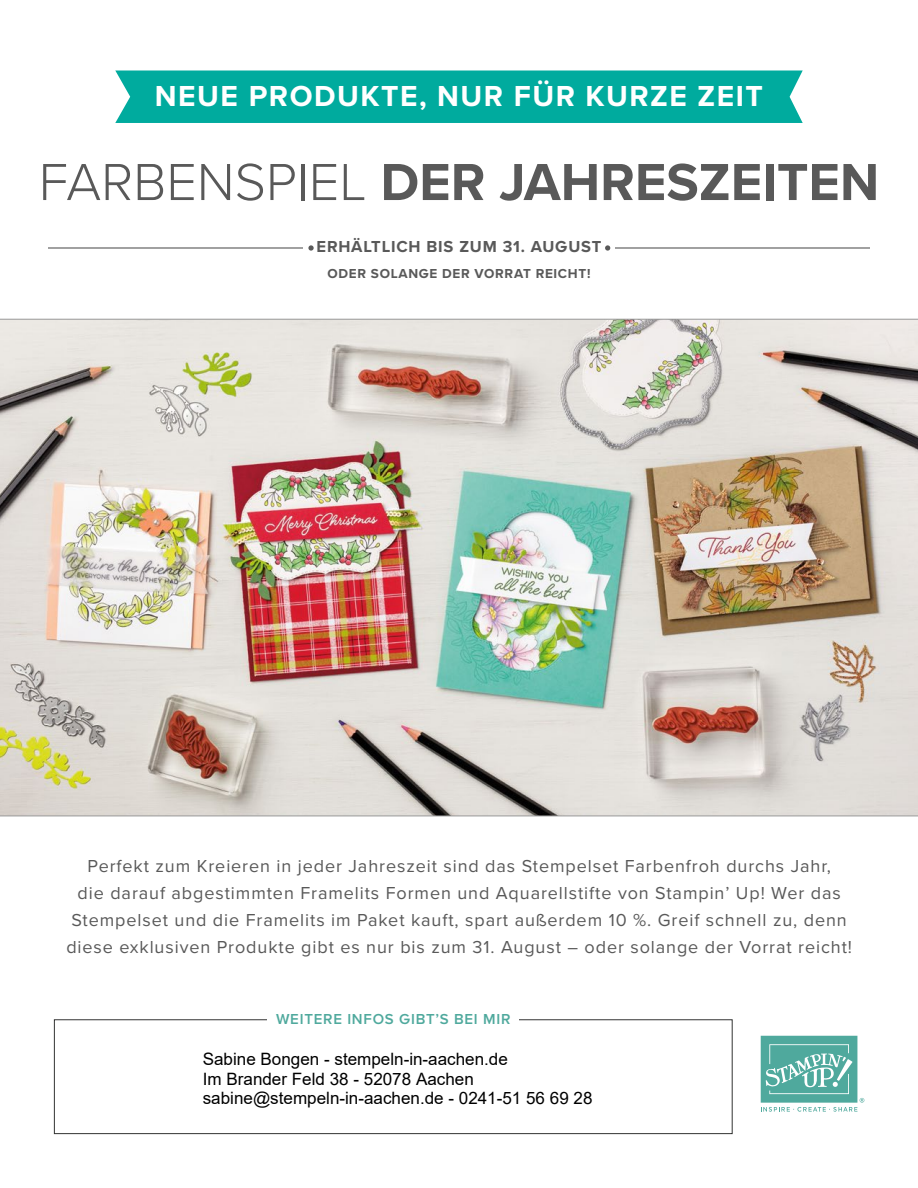
<style>
.page{position:relative;width:918px;height:1188px;background:#fff}
.page>*{position:absolute;margin:0;border:0;box-sizing:border-box;transform-origin:0 0}
.t1{font:700 54px "Proxima Nova";color:#595959}
.t2{font:700 30px "Proxima Nova A";letter-spacing:.05em;color:#fff}
.t3{font:18px/27px "Proxima Nova";letter-spacing:.05em;color:#595959;text-align:center}
.t4{font:17.1px/19.6px "Arial";color:#000}
.t5{font:700 16.5px "Proxima Nova A";letter-spacing:.05em;color:#595959}
.t6{font:600 15px "Proxima Nova A";letter-spacing:.05em;color:#4fa99d}
.t7{font:700 13.5px "Proxima Nova A";letter-spacing:.05em;color:#595959}
.s1{font-weight:300}
</style>
<div class="page">
<img style="left:0;top:319px;width:918px;height:497px">
<div style="left:54px;top:1019px;width:679px;height:115px;border:1px solid #323332"></div>
<div style="left:267px;top:1012px;width:252px;height:18px;background:#fff"></div>
<svg style="left:761px;top:1036px;width:103px;height:76px"></svg>
<div style="left:115px;top:70px;width:688px;height:53px;background:#00ab9e"></div>
<hr style="left:48px;top:247px;width:255px;height:2px;background:#595959">
<hr style="left:615px;top:247px;width:255px;height:2px;background:#595959">
<svg style="left:605px;top:245px;width:5px;height:6px"></svg>
<svg style="left:308px;top:245px;width:6px;height:6px"></svg>
<p class="t2" style="left:155px;top:74px;width:610px">NEUE PRODUKTE, NUR FÜR KURZE ZEIT</p>
<p class="t1" style="left:39px;top:142px;width:842px"><span class="s1">FARBENSPIEL</span> DER JAHRESZEITEN</p>
<p class="t5" style="left:317px;top:234px;width:286px">ERHÄLTLICH BIS ZUM 31. AUGUST</p>
<p class="t7" style="left:328px;top:263px;width:264px">ODER SOLANGE DER VORRAT REICHT!</p>
<p class="t3" style="left:66px;top:851px;width:787px">Perfekt zum Kreieren in jeder Jahreszeit sind das Stempelset Farbenfroh durchs Jahr,<br>die darauf abgestimmten Framelits Formen und Aquarellstifte von Stampin’ Up! Wer das Stempelset und die Framelits im Paket kauft, spart außerdem 10 %. Greif schnell zu, denn diese exklusiven Produkte gibt es nur bis zum 31. August – oder solange der Vorrat reicht!</p>
<p class="t6" style="left:276px;top:1008px;width:236px">WEITERE INFOS GIBT’S BEI MIR</p>
<p class="t4" style="left:203px;top:1049px;width:391px">Sabine Bongen - stempeln-in-aachen.de<br>Im Brander Feld 38 - 52078 Aachen sabine@stempeln-in-aachen.de - 0241-51 56 69 28</p>
</div>
